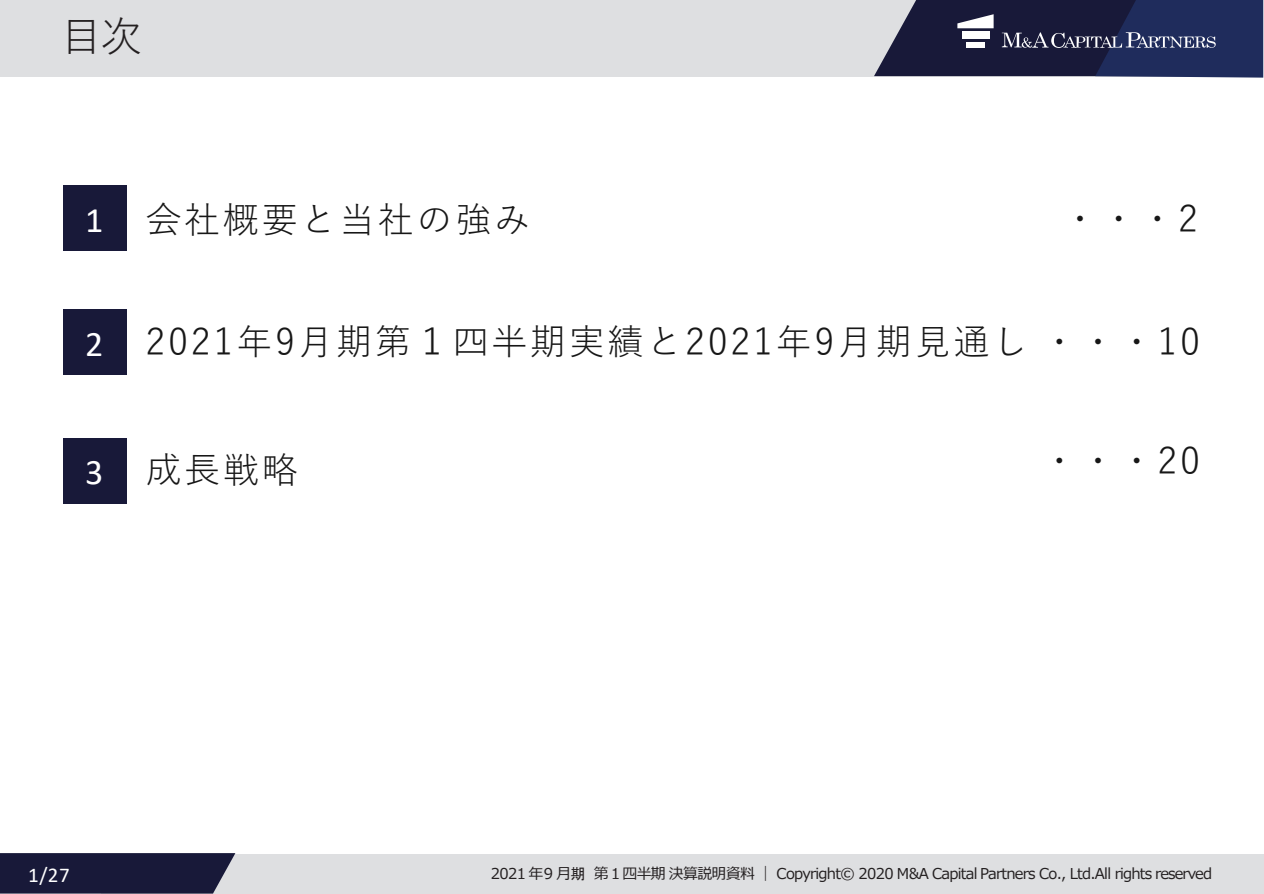
<style>
.page{position:relative;width:1264px;height:894px;background:#fff}
.page>*{position:absolute;margin:0;border:0;box-sizing:border-box;transform-origin:0 0}
.t1{font:42px "Yu Gothic";color:#231f20}
.t2{font:36px "Yu Gothic";letter-spacing:.075em;color:#171717}
.t3{font:36px "Calibri";color:#fff}
.t4{font:21px "Calibri";color:#fff}
.Slide{font:15px "Meiryo";letter-spacing:-.05em;color:#231f20}
.s1{font-family:"Calibri";color:#fff}
.s2{font-family:"MS P Gothic"}
</style>
<div class="page">
<div style="left:0;top:0;width:1250px;height:76px;background:#dedfe1"></div>
<div style="left:101px;top:854px;width:1162px;height:39px;background:#dedfe1"></div>
<svg style="left:0;top:853px;width:235px;height:40px;background:#212241"></svg>
<svg style="left:873px;top:0;width:389px;height:78px;background:#343a5c"></svg>
<div style="left:63px;top:186px;width:64px;height:65px;background:#181939"></div>
<div style="left:63px;top:310px;width:64px;height:65px;background:#181939"></div>
<div style="left:63px;top:438px;width:64px;height:65px;background:#181939"></div>
<p class="t1" style="left:61px;top:-2px;width:83px">目次</p>
<p class="t2" style="left:85px;top:186px;width:446px"><span class="s1">1</span> 会社概要と当社の強み</p>
<p class="t2" style="left:1061px;top:186px;width:138px">・・・2</p>
<p class="t3" style="left:85px;top:319px;width:20px">2</p>
<p class="t3" style="left:85px;top:447px;width:20px">3</p>
<p class="t2" style="left:145px;top:309px;width:1056px">2021年9月期第１四半期実績と2021年9月期見通し・・・10</p>
<p class="t2" style="left:145px;top:436px;width:154px">成長戦略</p>
<p class="t2" style="left:1041px;top:427px;width:160px">・・・20</p>
<p class="t4" style="left:28px;top:860px;width:43px">1/27</p>
<p class="Slide" style="left:491px;top:862px;width:722px">2021 年9 月<span class="s2">期</span>第１四半期決算説明資料｜ Copyright© 2020 M&amp;A Capital Partners Co., Ltd.All rights reserved</p>
</div>
